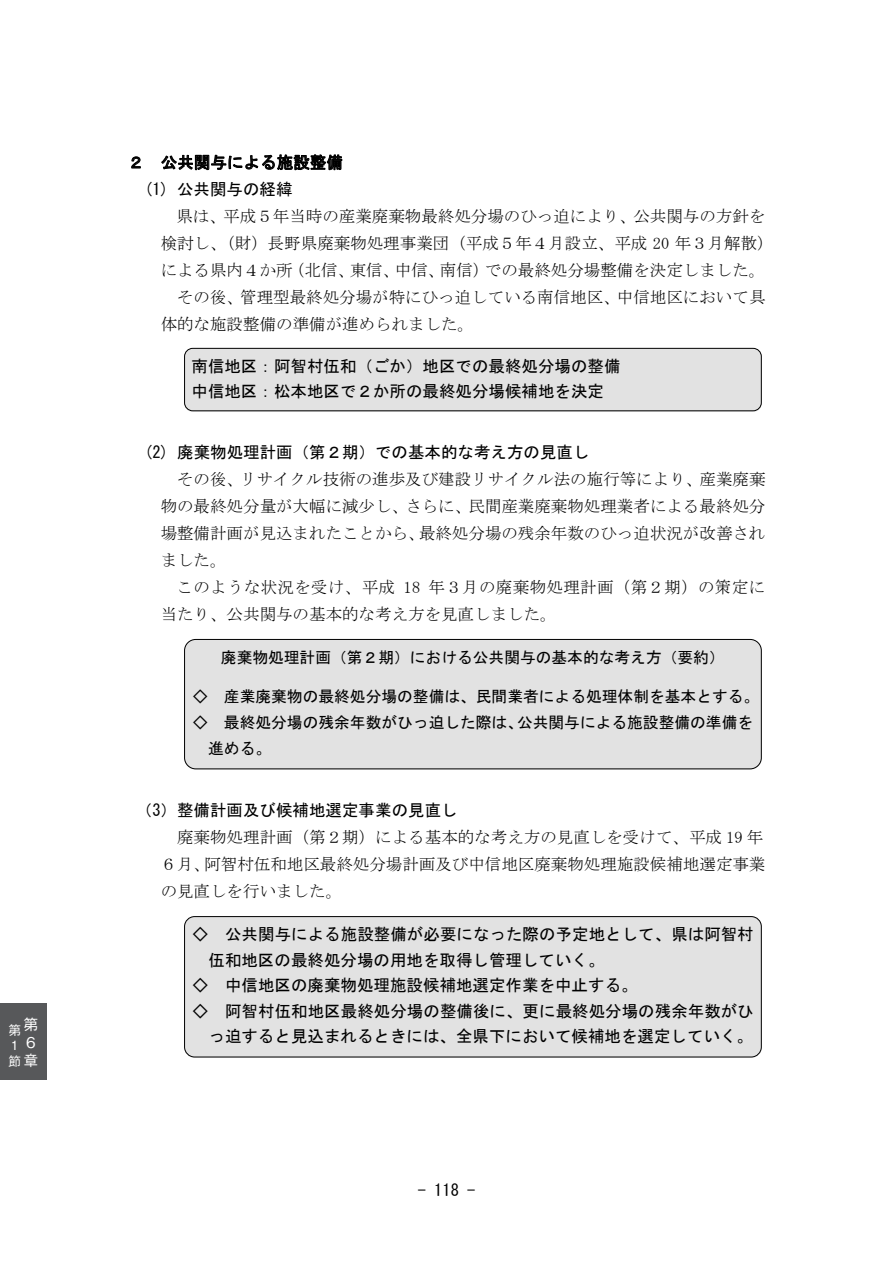
<style>
.page{position:relative;width:893px;height:1263px;background:#fff}
.page>*{position:absolute;margin:0;border:0;box-sizing:border-box;transform-origin:0 0}
.t1{font:16.5px/27px "MS Mincho";color:#000;text-align:justify}
.t2{font:16.5px/27px "MS Gothic";color:#000}
.t3{font:16.5px/27px "MS Mincho";letter-spacing:.02em;color:#000}
.t4{font:15.75px "MS Gothic";color:#000}
.t5{font:500 14.85px/17.9px "Gothic BBB Pr 6 N";color:#fff}
.t6{font:500 12.75px/15.3px "Gothic BBB Pr 6 N";color:#fff}
</style>
<div class="page">
<svg style="left:131px;top:157px;width:10px;height:11px"></svg>
<svg style="left:161px;top:154px;width:181px;height:17px"></svg>
<div style="left:184px;top:348px;width:576px;height:63px;background:#e2e2e2"></div>
<div style="left:184px;top:348px;width:578px;height:63px;border:1px solid #000;border-radius:8px"></div>
<div style="left:184px;top:639px;width:577px;height:130px;background:#e2e2e2"></div>
<div style="left:184px;top:639px;width:578px;height:130px;border:1px solid #000;border-radius:11px"></div>
<div style="left:184px;top:916px;width:577px;height:141px;background:#e2e2e2"></div>
<div style="left:184px;top:916px;width:578px;height:141px;border:1px solid #000;border-radius:10px"></div>
<div style="left:0;top:1003px;width:47px;height:77px;background:#57585a"></div>
<p class="t6" style="left:9px;top:1022px;width:13px">第<br>１節</p>
<p class="t5" style="left:23px;top:1014px;width:15px">第<br>６章</p>
<p class="t2" style="left:144px;top:149px;width:200px;text-indent:-16px">２ 公共関与による施設整備(1) 公共関与の経緯</p>
<p class="t1" style="left:176px;top:203px;width:591px">県は、平成５年当時の産業廃棄物最終処分場のひっ迫により、公共関与の方針を</p>
<p class="t1" style="left:161px;top:230px;width:614px">検討し、（財）長野県廃棄物処理事業団（平成５年４月設立、平成 20 年３月解散）</p>
<p class="t1" style="left:161px;top:257px;width:606px">による県内４か所（北信、東信、中信、南信）での最終処分場整備を決定しました。</p>
<p class="t1" style="left:177px;top:284px;width:590px">その後、管理型最終処分場が特にひっ迫している南信地区、中信地区において具</p>
<p class="t1" style="left:161px;top:311px;width:315px">体的な施設整備の準備が進められました。</p>
<p class="t2" style="left:192px;top:353px;width:431px;line-height:25.5px">南信地区：阿智村伍和（ごか）地区での最終処分場の整備中信地区：松本地区で２か所の最終処分場候補地を決定</p>
<p class="t2" style="left:144px;top:439px;width:447px">(2) 廃棄物処理計画（第２期）での基本的な考え方の見直し</p>
<p class="t1" style="left:161px;top:466px;width:606px;text-indent:16px">その後、リサイクル技術の進歩及び建設リサイクル法の施行等により、産業廃棄物の最終処分量が大幅に減少し、さらに、民間産業廃棄物処理業者による最終処分場整備計画が見込まれたことから、最終処分場の残余年数のひっ迫状況が改善されました。</p>
<p class="t3" style="left:161px;top:574px;width:606px;text-indent:16px">このような状況を受け、平成 18 年３月の廃棄物処理計画（第２期）の策定に当たり、公共関与の基本的な考え方を見直しました。</p>
<p class="t4" style="left:221px;top:650px;width:505px">廃棄物処理計画（第２期）における公共関与の基本的な考え方（要約）</p>
<p class="t4" style="left:192px;top:689px;width:568px">◇ 産業廃棄物の最終処分場の整備は、民間業者による処理体制を基本とする。</p>
<p class="t4" style="left:192px;top:714px;width:562px">◇ 最終処分場の残余年数がひっ迫した際は、公共関与による施設整備の準備を</p>
<p class="t4" style="left:208px;top:740px;width:64px">進める。</p>
<p class="t2" style="left:136px;top:797px;width:323px">（3）整備計画及び候補地選定事業の見直し</p>
<p class="t1" style="left:161px;top:824px;width:606px;text-align:left;text-indent:17px">廃棄物処理計画（第２期）による基本的な考え方の見直しを受けて、平成 19 年<br>６月、阿智村伍和地区最終処分場計画及び中信地区廃棄物処理施設候補地選定事業の見直しを行いました。</p>
<p class="t2" style="left:192px;top:921px;width:563px">◇ 公共関与による施設整備が必要になった際の予定地として、県は阿智村</p>
<p class="t2" style="left:209px;top:946px;width:397px">伍和地区の最終処分場の用地を取得し管理していく。</p>
<p class="t2" style="left:192px;top:972px;width:447px">◇ 中信地区の廃棄物処理施設候補地選定作業を中止する。</p>
<p class="t2" style="left:192px;top:997px;width:563px">◇ 阿智村伍和地区最終処分場の整備後に、更に最終処分場の残余年数がひ</p>
<p class="t2" style="left:209px;top:1023px;width:546px">っ迫すると見込まれるときには、全県下において候補地を選定していく。</p>
<p class="t2" style="left:418px;top:1176px;width:59px">- 118 -</p>
</div>
